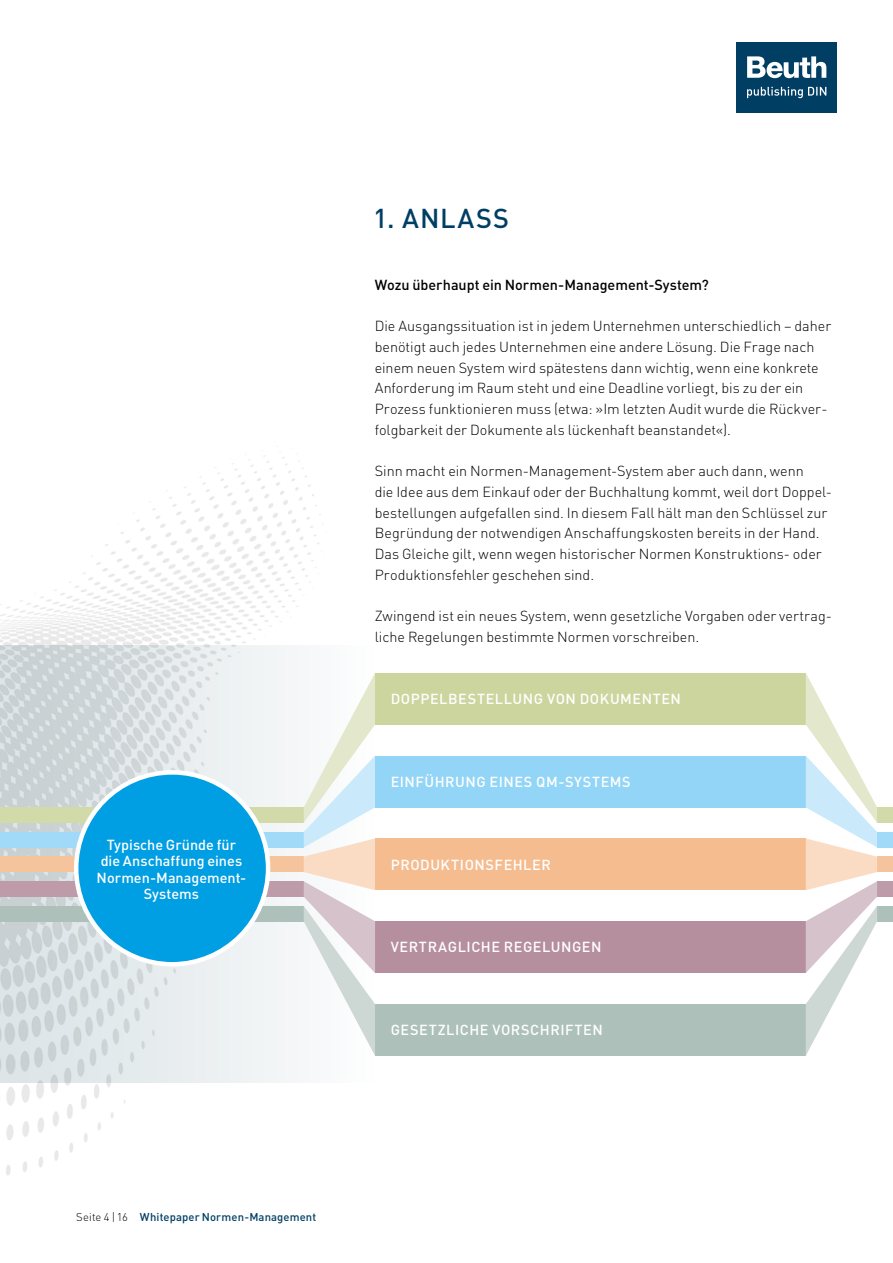
<style>
.page{position:relative;width:893px;height:1263px;background:#fff}
.page>*{position:absolute;margin:0;border:0;box-sizing:border-box;transform-origin:0 0}
.t1{font:500 27px "DIN";letter-spacing:.045em;color:#003e64}
.t2{font:300 14.4px/20.7px "DIN";color:#000}
.t3{font:500 14.4px "DIN";letter-spacing:.035em;color:#fff}
.t4{font:500 14.4px/16.5px "DIN";color:#fff;text-align:center}
.t5{font:500 14.4px "DIN";color:#000}
.t6{font:500 11.25px "DIN";letter-spacing:.01em;color:#003e64}
.s1{font-weight:300;color:#000}
</style>
<div class="page">
<div style="left:737px;top:43px;width:100px;height:70px;background:#003e64"></div>
<svg style="left:747px;top:56px;width:79px;height:22px"></svg>
<svg style="left:747px;top:87px;width:79px;height:11px"></svg>
<img style="left:0;top:455px;width:322px;height:720px">
<div style="left:375px;top:756px;width:431px;height:51px;background:#92d5f6"></div>
<div style="left:375px;top:838px;width:431px;height:52px;background:#f5bc90"></div>
<div style="left:375px;top:921px;width:431px;height:52px;background:#b68f9f"></div>
<div style="left:375px;top:1004px;width:431px;height:52px;background:#adc1ba"></div>
<div style="left:375px;top:673px;width:431px;height:51px;background:#ccd59e"></div>
<div style="left:0;top:807px;width:304px;height:16px;background:#d2daa9"></div>
<div style="left:0;top:832px;width:304px;height:15px;background:#a1daf8"></div>
<div style="left:0;top:857px;width:304px;height:15px;background:#f6c49c"></div>
<div style="left:0;top:881px;width:304px;height:16px;background:#bd9ba9"></div>
<div style="left:0;top:906px;width:304px;height:15px;background:#adc1ba"></div>
<svg style="left:304px;top:673px;width:71px;height:383px"></svg>
<div style="left:877px;top:807px;width:16px;height:16px;background:#d2daa9"></div>
<div style="left:877px;top:832px;width:16px;height:15px;background:#a1daf8"></div>
<div style="left:877px;top:857px;width:16px;height:15px;background:#f6c49c"></div>
<div style="left:877px;top:881px;width:16px;height:16px;background:#bd9ba9"></div>
<div style="left:877px;top:906px;width:16px;height:15px;background:#adc1ba"></div>
<svg style="left:806px;top:674px;width:71px;height:381px"></svg>
<div style="left:76px;top:772px;width:192px;height:192px;background:#009ee3;border-radius:50%"></div>
<div style="left:74px;top:770px;width:196px;height:196px;border:4px solid #fff;border-radius:50%"></div>
<p class="t4" style="left:97px;top:835px;width:151px">Typische Gründe für die Anschaffung eines<br>Normen-Management-<br>Systems</p>
<h1 class="t1" style="left:373px;top:201px;width:137px">1. ANLASS</h1>
<p class="t5" style="left:375px;top:275px;width:336px">Wozu überhaupt ein Normen-Management-System?</p>
<p class="t2" style="left:375px;top:316px;width:458px">Die Ausgangssituation ist in jedem Unternehmen unterschiedlich – daher benötigt auch jedes Unternehmen eine andere Lösung. Die Frage nach einem neuen System wird spätestens dann wichtig, wenn eine konkrete Anforderung im Raum steht und eine Deadline vorliegt, bis zu der ein Prozess funktionieren muss (etwa: »Im letzten Audit wurde die Rückver&shy;folgbarkeit der Dokumente als lückenhaft beanstandet«).</p>
<p class="t2" style="left:375px;top:460px;width:456px">Sinn macht ein Normen-Management-System aber auch dann, wenn<br>die Idee aus dem Einkauf oder der Buchhaltung kommt, weil dort Doppel&shy;bestellungen aufgefallen sind. In diesem Fall hält man den Schlüssel zur Begründung der notwendigen Anschaffungskosten bereits in der Hand.<br>Das Gleiche gilt, wenn wegen historischer Normen Konstruktions- oder Produktionsfehler geschehen sind.</p>
<p class="t2" style="left:375px;top:605px;width:456px">Zwingend ist ein neues System, wenn gesetzliche Vorgaben oder vertrag&shy;liche Regelungen bestimmte Normen vorschreiben.</p>
<p class="t3" style="left:391px;top:689px;width:292px">DOPPELBESTELLUNG VON DOKUMENTEN</p>
<p class="t3" style="left:391px;top:772px;width:242px">EINFÜHRUNG EINES QM-SYSTEMS</p>
<p class="t3" style="left:391px;top:855px;width:162px">PRODUKTIONSFEHLER</p>
<p class="t3" style="left:391px;top:938px;width:212px">VERTRAGLICHE REGELUNGEN</p>
<p class="t3" style="left:391px;top:1021px;width:214px">GESETZLICHE VORSCHRIFTEN</p>
<p class="t6" style="left:76px;top:1210px;width:242px"><span class="s1">Seite 4 | 16</span> Whitepaper Normen-Management</p>
</div>
